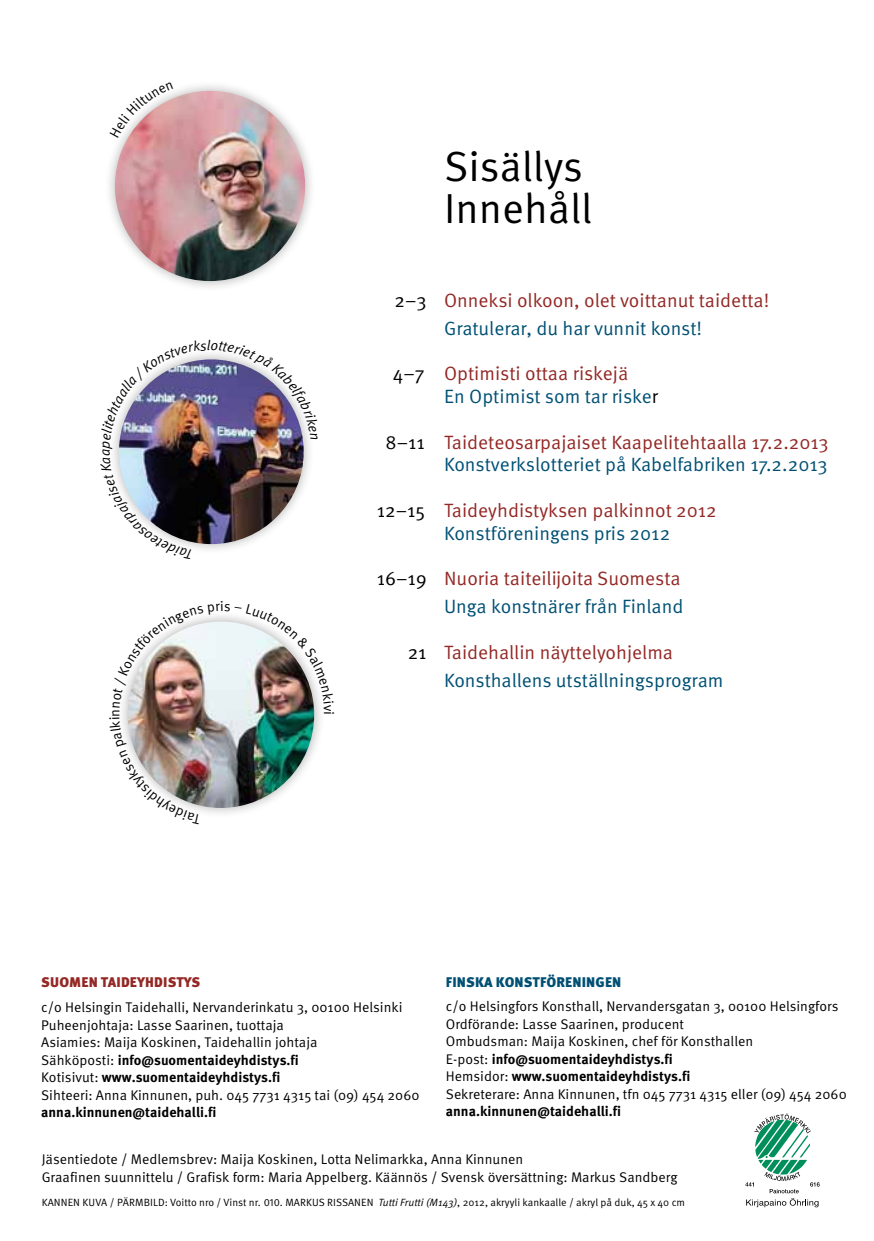
<style>
.page{position:relative;width:874px;height:1241px;background:#fff}
.page>*{position:absolute;margin:0;border:0;box-sizing:border-box;transform-origin:0 0}
.t1{font:42px/42px "Meta Pro";color:#000}
.t2{font:19.25px/22.8px "Meta Pro";color:#932825}
.t3{font:19.25px/28px "Meta Pro";color:#005074}
.t4{font:14px/17.5px "Meta Pro";color:#000}
.t5{font:700 14px "Meta Pro";color:#000}
.t6{font:900 14px "Meta Pro";color:#005074}
.t7{font:900 14px "Meta Pro";color:#932825}
.t8{font:10.5px "Meta Pro";color:#000}
.s1{color:#000}
.s2{color:#005074}
.s3{color:#932825}
.s4{font-weight:700}
.s5{font-style:italic}
</style>
<div class="page">
<div style="left:103px;top:79px;width:213px;height:213px;background:#000;opacity:.3"></div>
<img style="left:115px;top:91px;width:190px;height:190px;border-radius:95px">
<svg style="left:745px;top:1113px;width:74px;height:94px"></svg>
<img style="left:113px;top:353px;width:197px;height:197px">
<img style="left:122px;top:615px;width:199px;height:199px">
<svg style="left:109px;top:81px;width:64px;height:57px"></svg>
<h1 class="t1" style="left:444px;top:146px;width:150px">Sisällys<br>Innehåll</h1>
<h2 class="t2" style="left:444px;top:286px;width:326px;line-height:28px;text-indent:-50px"><span class="s1">2–3</span> Onneksi olkoon, olet voittanut taidetta!<br><span class="s2">Gratulerar, du har vunnit konst!</span></h2>
<h2 class="t2" style="left:444px;top:363px;width:215px;text-indent:-51px"><span class="s1">4–7</span> Optimisti ottaa riskejä<br><span class="s2">En Optimist som tar riske</span><span class="s1">r</span></h2>
<h2 class="t2" style="left:385px;top:431px;width:444px;text-align:right"><span class="s1">8–11</span> Taideteosarpajaiset Kaapelitehtaalla 17.2.2013<br><span class="s2">Konstverkslotteriet på Kabelfabriken 17.2.2013</span></h2>
<h2 class="t2" style="left:444px;top:499px;width:274px;text-indent:-67px"><span class="s1">12–15</span> Taideyhdistyksen palkinnot 2012<br><span class="s2">Konstföreningens pris 2012</span></h2>
<h2 class="t2" style="left:376px;top:565px;width:308px;line-height:28px;text-align:right"><span class="s1">16–19</span> Nuoria taiteilijoita Suomesta<br><span class="s2">Unga konstnärer från Finland</span></h2>
<h2 class="t3" style="left:444px;top:638px;width:281px;text-indent:-36px"><span class="s1">21</span> <span class="s3">Taidehallin näyttelyohjelma<br></span>Konsthallens utställningsprogram</h2>
<p class="t6" style="left:446px;top:972px;width:16px">FINSKA</p>
<p class="t6" style="left:495px;top:972px;width:18px">KONSTFÖRENINGEN</p>
<p class="t4" style="left:445px;top:997px;width:402px">c/o Helsingfors Konsthall, Nervandersgatan 3, 00100 Helsingfors Ordförande: Lasse Saarinen, producent<br>Ombudsman: Maija Koskinen, chef för Konsthallen<br>E-post: <span class="s4">info@suomentaideyhdistys.fi<br></span>Hemsidor: <span class="s4">www.suomentaideyhdistys.fi<br></span>Sekreterare: Anna Kinnunen, tfn 045 7731 4315 eller (09) 454 2060</p>
<p class="t5" style="left:445px;top:1102px;width:177px">anna.kinnunen@taidehalli.fi</p>
<p class="t4" style="left:42px;top:1150px;width:637px">Jäsentiedote / Medlemsbrev: Maija Koskinen, Lotta Nelimarkka, Anna Kinnunen<br>Graafinen suunnittelu / Grafisk form: Maria Appelberg. Käännös / Svensk översättning: Markus Sandberg</p>
<p class="t8" style="left:42px;top:1195px;width:13px">Kannenkuva</p>
<p class="t8" style="left:110px;top:1195px;width:20px">/ Pärmbild</p>
<p class="t8" style="left:165px;top:1195px;width:136px">: Voitto nro / Vinst nr. 010. Markus</p>
<p class="t8" style="left:327px;top:1195px;width:12px">Rissanen</p>
<p class="t8" style="left:378px;top:1195px;width:308px"><span class="s5">Tutti Frutti (M143)</span>, 2012, akryyli kankaalle / akryl på duk, 45 x 40 cm</p>
<p class="t7" style="left:41px;top:973px;width:20px">SUOMEN</p>
<p class="t7" style="left:101px;top:973px;width:16px">TAIDEY</p>
<p class="t7" style="left:145px;top:973px;width:18px">HDISTYS</p>
<p class="t4" style="left:41px;top:998px;width:379px">c/o Helsingin Taidehalli, Nervanderinkatu 3, 00100 Helsinki Puheenjohtaja: Lasse Saarinen, tuottaja<br>Asiamies: Maija Koskinen, Taidehallin johtaja<br>Sähköposti: <span class="s4">info@suomentaideyhdistys.fi<br></span>Kotisivut: <span class="s4">www.suomentaideyhdistys.fi<br></span>Sihteeri: Anna Kinnunen, puh. 045 7731 4315 tai (09) 454 2060</p>
<p class="t5" style="left:41px;top:1103px;width:177px">anna.kinnunen@taidehalli.fi</p>
</div>
